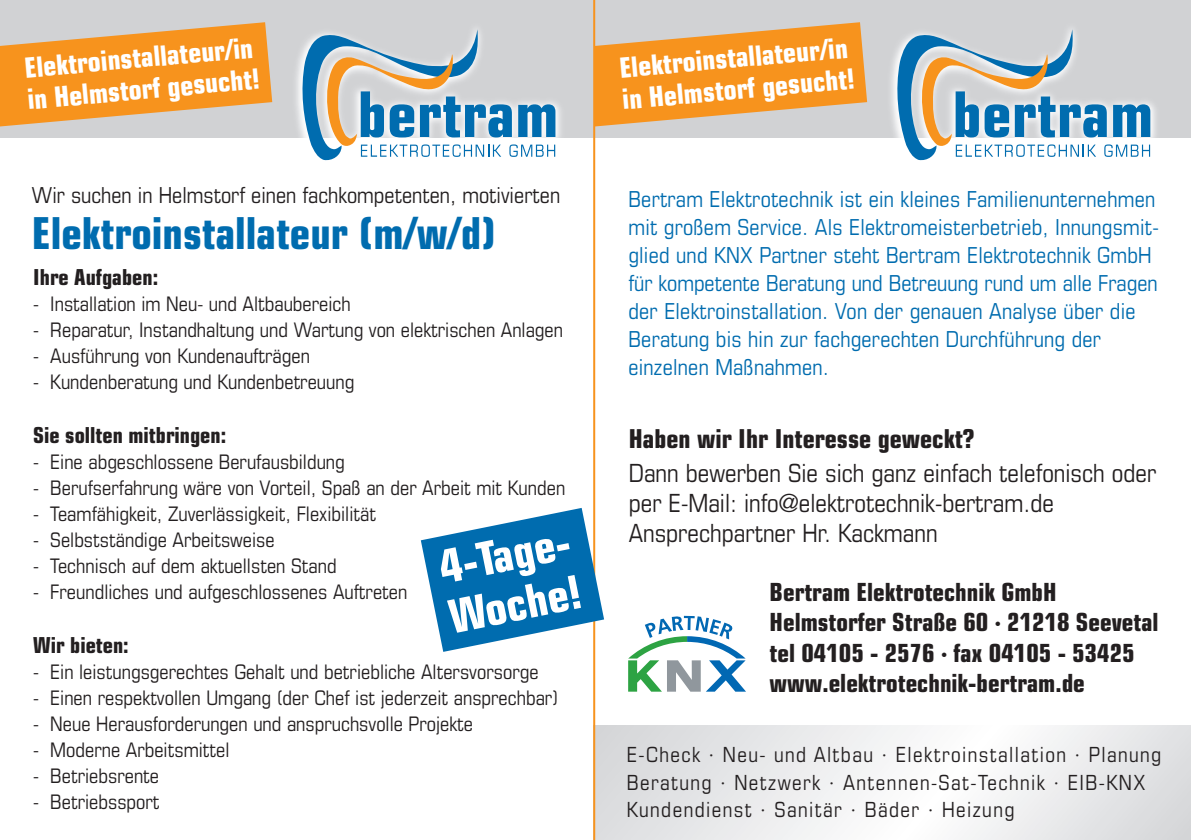
<style>
.page{position:relative;width:1191px;height:840px;background:#fff}
.page>*{position:absolute;margin:0;border:0;box-sizing:border-box;transform-origin:0 0}
.t1{font:700 condensed 46.2px/50.4px "Eurostile";color:#fff}
.t2{font:700 condensed 44px "Eurostile";color:#006caf}
.t3{font:700 condensed 28px/31.6px "Eurostile";color:#fff}
.t4{font:700 condensed 26px "Eurostile";color:#231f20}
.t5{font:700 condensed 25px/30.4px "Eurostile";color:#231f20}
.t6{font:condensed 25px/30px "Eurostile";color:#231f20}
.t7{font:condensed 22px/28px "Eurostile";letter-spacing:.01em;color:#006caf}
.t8{font:condensed 22px "Eurostile";color:#231f20}
.t9{font:700 condensed 22px "Eurostile";color:#231f20}
.t10{font:condensed 20.8px/27.6px "Eurostile";letter-spacing:.065em;color:#231f20}
.t11{font:condensed 20px "Eurostile";color:#231f20}
</style>
<div class="page">
<svg style="left:595px;top:725px;width:596px;height:114px"></svg>
<div style="left:548px;top:0;width:643px;height:137px;background:#d1d2d4"></div>
<img style="left:867px;top:60px;width:289px;height:77px">
<svg style="left:595px;top:22px;width:272px;height:105px"></svg>
<svg style="left:894px;top:29px;width:256px;height:132px"></svg>
<svg style="left:628px;top:615px;width:118px;height:76px"></svg>
<div style="left:0;top:0;width:594px;height:137px;background:#d1d2d4"></div>
<img style="left:272px;top:57px;width:289px;height:80px">
<svg style="left:0;top:22px;width:272px;height:104px"></svg>
<svg style="left:300px;top:29px;width:255px;height:132px"></svg>
<hr style="left:593px;top:0;width:2px;height:839px;background:#f7931d">
<svg style="left:421px;top:507px;width:183px;height:144px"></svg>
<h3 class="t3" style="left:23px;top:51px;width:235px;rotate:-5deg">Elektroinstallateur/in in Helmstorf gesucht!</h3>
<p class="t8" style="left:32px;top:182px;width:529px">Wir suchen in Helmstorf einen fachkompetenten, motivierten</p>
<h2 class="t2" style="left:32px;top:207px;width:465px">Elektroinstallateur (m/w/d)</h2>
<p class="t9" style="left:33px;top:263px;width:126px">Ihre Aufgaben:</p>
<p class="t11" style="left:33px;top:291px;width:319px">- Installation im Neu- und Altbaubereich</p>
<p class="t11" style="left:33px;top:317px;width:531px">- Reparatur, Instandhaltung und Wartung von elektrischen Anlagen</p>
<p class="t11" style="left:33px;top:343px;width:278px">- Ausführung von Kundenaufträgen</p>
<p class="t11" style="left:33px;top:369px;width:323px">- Kundenberatung und Kundenbetreuung</p>
<p class="t9" style="left:33px;top:421px;width:194px">Sie sollten mitbringen:</p>
<p class="t11" style="left:33px;top:449px;width:313px">- Eine abgeschlossene Berufausbildung</p>
<p class="t11" style="left:33px;top:475px;width:533px">- Berufserfahrung wäre von Vorteil, Spaß an der Arbeit mit Kunden</p>
<p class="t11" style="left:33px;top:501px;width:344px">- Teamfähigkeit, Zuverlässigkeit, Flexibilität</p>
<p class="t11" style="left:33px;top:527px;width:243px">- Selbstständige Arbeitsweise</p>
<p class="t11" style="left:33px;top:553px;width:305px">- Technisch auf dem aktuellsten Stand</p>
<p class="t11" style="left:33px;top:579px;width:376px">- Freundliches und aufgeschlossenes Auftreten</p>
<p class="t9" style="left:33px;top:631px;width:97px">Wir bieten:</p>
<p class="t11" style="left:33px;top:659px;width:507px">- Ein leistungsgerechtes Gehalt und betriebliche Altersvorsorge</p>
<p class="t11" style="left:33px;top:685px;width:526px">- Einen respektvollen Umgang (der Chef ist jederzeit ansprechbar)</p>
<p class="t11" style="left:33px;top:711px;width:441px">- Neue Herausforderungen und anspruchsvolle Projekte</p>
<p class="t11" style="left:33px;top:737px;width:198px">- Moderne Arbeitsmittel</p>
<p class="t11" style="left:33px;top:763px;width:127px">- Betriebsrente</p>
<p class="t11" style="left:33px;top:789px;width:128px">- Betriebssport</p>
<h1 class="t1" style="left:435px;top:542px;width:142px;rotate:-11deg">4-Tage-<br>Woche!</h1>
<h3 class="t3" style="left:618px;top:51px;width:235px;rotate:-5deg">Elektroinstallateur/in in Helmstorf gesucht!</h3>
<p class="t7" style="left:628px;top:184px;width:532px">Bertram Elektrotechnik ist ein kleines Familienunternehmen mit großem Service. Als Elektromeisterbetrieb, Innungsmit&shy;glied und KNX Partner steht Bertram Elektrotechnik GmbH für kompetente Beratung und Betreuung rund um alle Fragen der Elektroinstallation. Von der genauen Analyse über die Beratung bis hin zur fachgerechten Durchführung der einzelnen Maßnahmen.</p>
<h3 class="t4" style="left:629px;top:422px;width:347px">Haben wir Ihr Interesse geweckt?</h3>
<p class="t6" style="left:629px;top:457px;width:529px">Dann bewerben Sie sich ganz einfach telefonisch oder per E-Mail: info@elektrotechnik-bertram.de<br>Ansprechpartner Hr. Kackmann</p>
<p class="t5" style="left:769px;top:576px;width:390px">Bertram Elektrotechnik GmbH Helmstorfer Straße 60 · 21218 Seevetal tel 04105 - 2576 · fax 04105 - 53425 www.elektrotechnik-bertram.de</p>
<p class="t10" style="left:626px;top:740px;width:536px">E-Check · Neu- und Altbau · Elektroinstallation · Planung<br>Beratung · Netzwerk · Antennen-Sat-Technik · EIB-KNX<br>Kundendienst · Sanitär · Bäder · Heizung</p>
</div>
